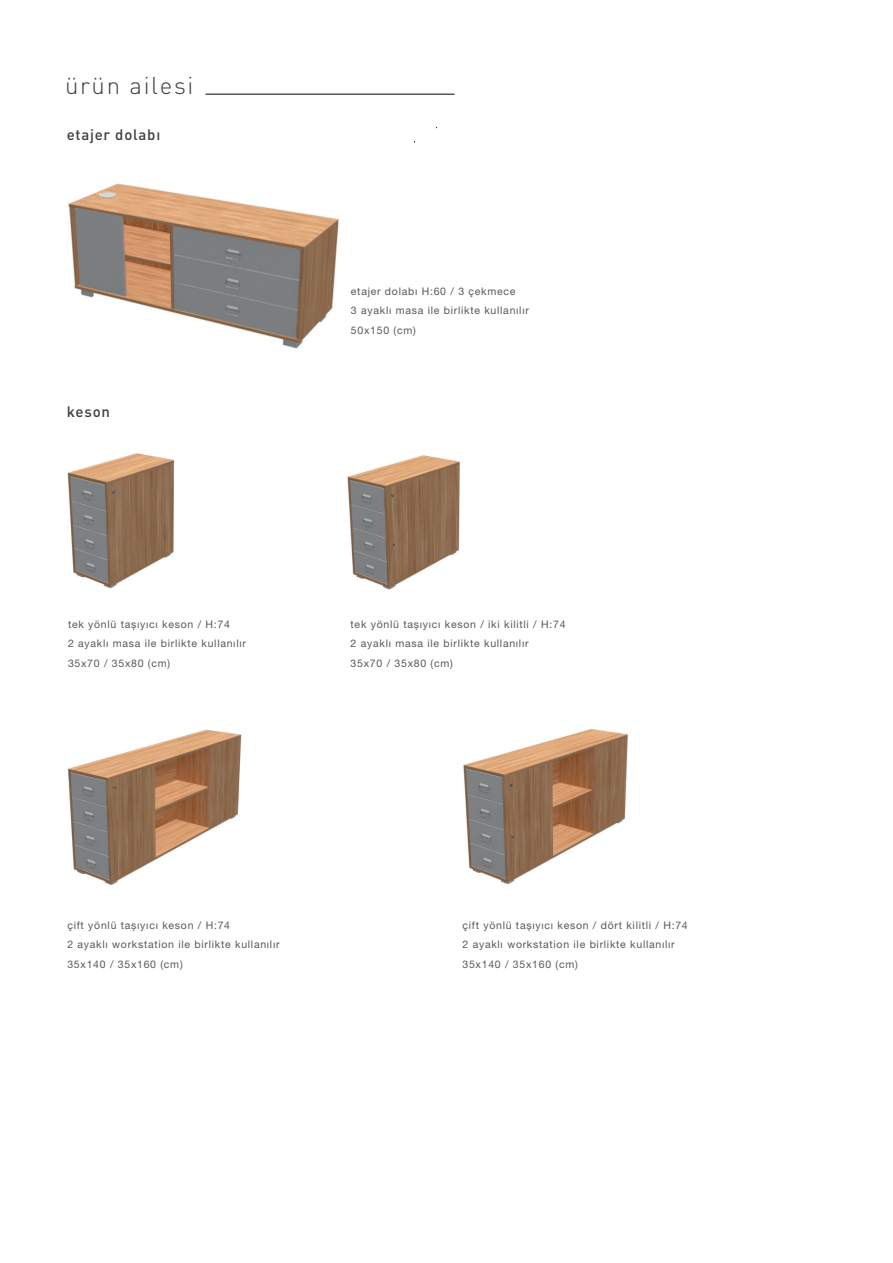
<style>
.page{position:relative;width:893px;height:1263px;background:#fff}
.page>*{position:absolute;margin:0;border:0;box-sizing:border-box;transform-origin:0 0}
.t1{font:300 24px "DIN Pro";letter-spacing:.07em;color:#3e3e3f}
.t2{font:500 15px "DIN Pro";letter-spacing:.05em;color:#3e3e3f}
.t3{font:10.5px/19.5px "Helvetica Neue LT Pro";letter-spacing:.07em;color:#57585a}
</style>
<div class="page">
<img style="left:68px;top:183px;width:271px;height:166px">
<img style="left:68px;top:729px;width:174px;height:156px">
<img style="left:463px;top:729px;width:165px;height:156px">
<img style="left:347px;top:455px;width:113px;height:135px">
<img style="left:67px;top:453px;width:107px;height:136px">
<hr style="left:205px;top:93px;width:249px;height:2px;background:#57585a">
<h1 class="t1" style="left:65px;top:67px;width:130px">ürün ailesi</h1>
<h2 class="t2" style="left:67px;top:124px;width:95px">etajer dolabı</h2>
<h2 class="t2" style="left:67px;top:402px;width:45px">keson</h2>
<p class="t3" style="left:351px;top:281px;width:179px">etajer dolabı H:60 / 3 çekmece<br>3 ayaklı masa ile birlikte kullanılır<br>50x150 (cm)</p>
<p class="t3" style="left:68px;top:614px;width:179px">tek yönlü tașıyıcı keson / H:74<br>2 ayaklı masa ile birlikte kullanılır<br>35x70 / 35x80 (cm)</p>
<p class="t3" style="left:351px;top:614px;width:216px">tek yönlü tașıyıcı keson / iki kilitli / H:74<br>2 ayaklı masa ile birlikte kullanılır<br>35x70 / 35x80 (cm)</p>
<p class="t3" style="left:67px;top:915px;width:214px">çift yönlü tașıyıcı keson / H:74<br>2 ayaklı workstation ile birlikte kullanılır<br>35x140 / 35x160 (cm)</p>
<p class="t3" style="left:462px;top:915px;width:227px">çift yönlü tașıyıcı keson / dört kilitli / H:74<br>2 ayaklı workstation ile birlikte kullanılır<br>35x140 / 35x160 (cm)</p>
</div>
